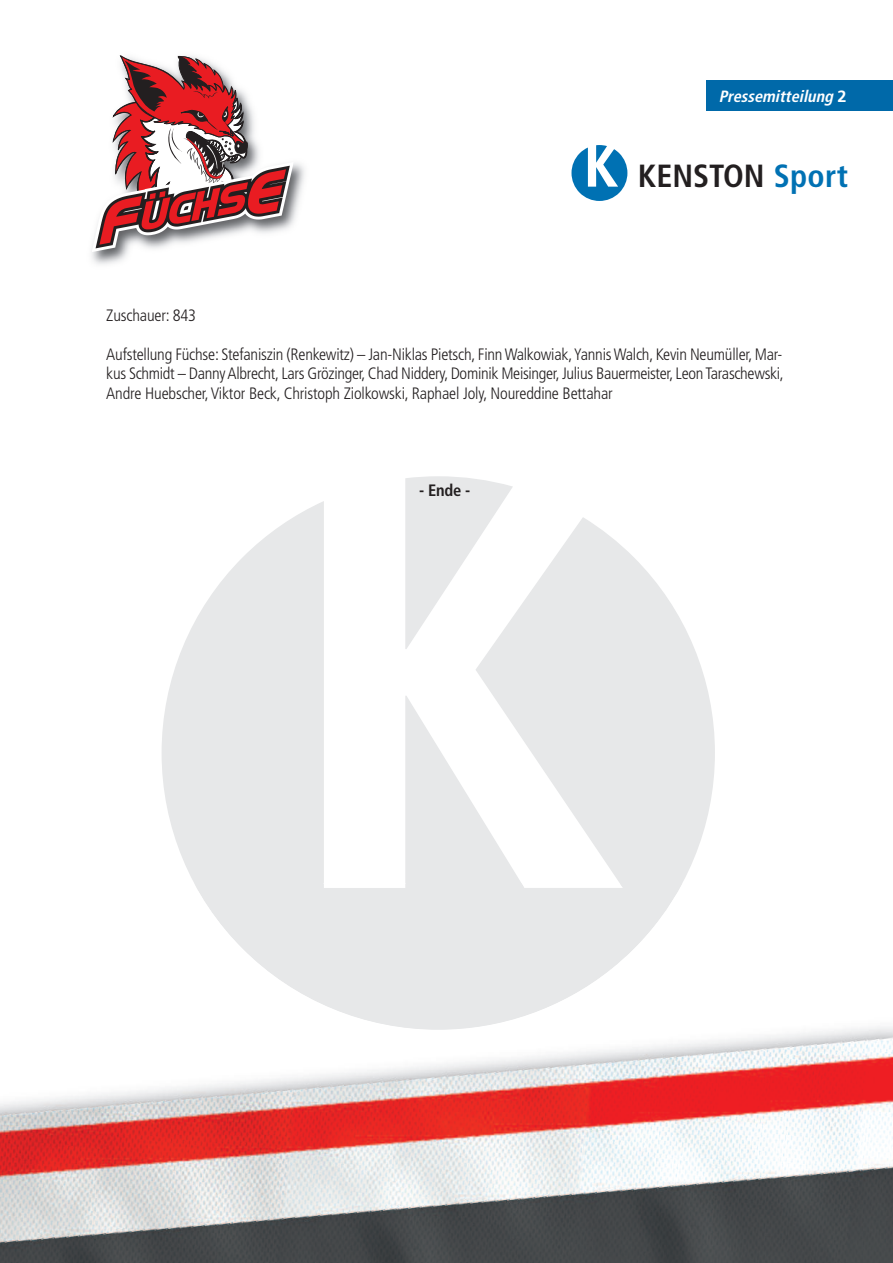
<style>
.page{position:relative;width:893px;height:1263px;background:#fff}
.page>*{position:absolute;margin:0;border:0;box-sizing:border-box;transform-origin:0 0}
.t1{font:700 condensed 32.1px "Frutiger";color:#231f20}
.t2{font:300 condensed 16.5px/19.5px "Frutiger";letter-spacing:-.01em;color:#231f20;text-align:justify}
.t3{font:700 condensed 16.5px "Frutiger";color:#231f20}
.t4{font:italic 700 condensed 16.35px "Frutiger";color:#fff}
.s1{font-style:normal;font-stretch:normal}
.s2{color:#0071b3}
</style>
<div class="page">
<svg style="left:405px;top:476px;width:108px;height:25px;background:#eaebec"></svg>
<svg style="left:162px;top:501px;width:553px;height:382px;fill:#e7e8e9"></svg>
<div style="left:706px;top:81px;width:187px;height:30px;background:#0069a9"></div>
<svg style="left:571px;top:145px;width:56px;height:56px"></svg>
<img style="left:91px;top:163px;width:214px;height:102px">
<svg style="left:92px;top:55px;width:202px;height:197px"></svg>
<img style="left:0;top:904px;width:893px;height:359px">
<img style="left:225px;top:929px;width:385px;height:101px">
<p class="t4" style="left:719px;top:89px;width:129px">Pressemitteilung <span class="s1">2</span></p>
<h1 class="t1" style="left:638px;top:163px;width:212px">KENSTON <span class="s2">Sport</span></h1>
<p class="t2" style="left:106px;top:306px;width:91px">Zuschauer: 843</p>
<p class="t2" style="left:106px;top:345px;width:679px">Aufstellung Füchse: Stefaniszin (Renkewitz) – Jan-Niklas Pietsch, FinnWalkowiak,YannisWalch, Kevin Neumüller, Mar&shy;kus Schmidt – DannyAlbrecht, Lars Grözinger, Chad Niddery, Dominik Meisinger, Julius Bauermeister, Leon Taraschewski, Andre Huebscher,Viktor Beck, Christoph Ziolkowski, Raphael Joly, Noureddine Bettahar</p>
<p class="t3" style="left:419px;top:484px;width:53px">- Ende -</p>
</div>
